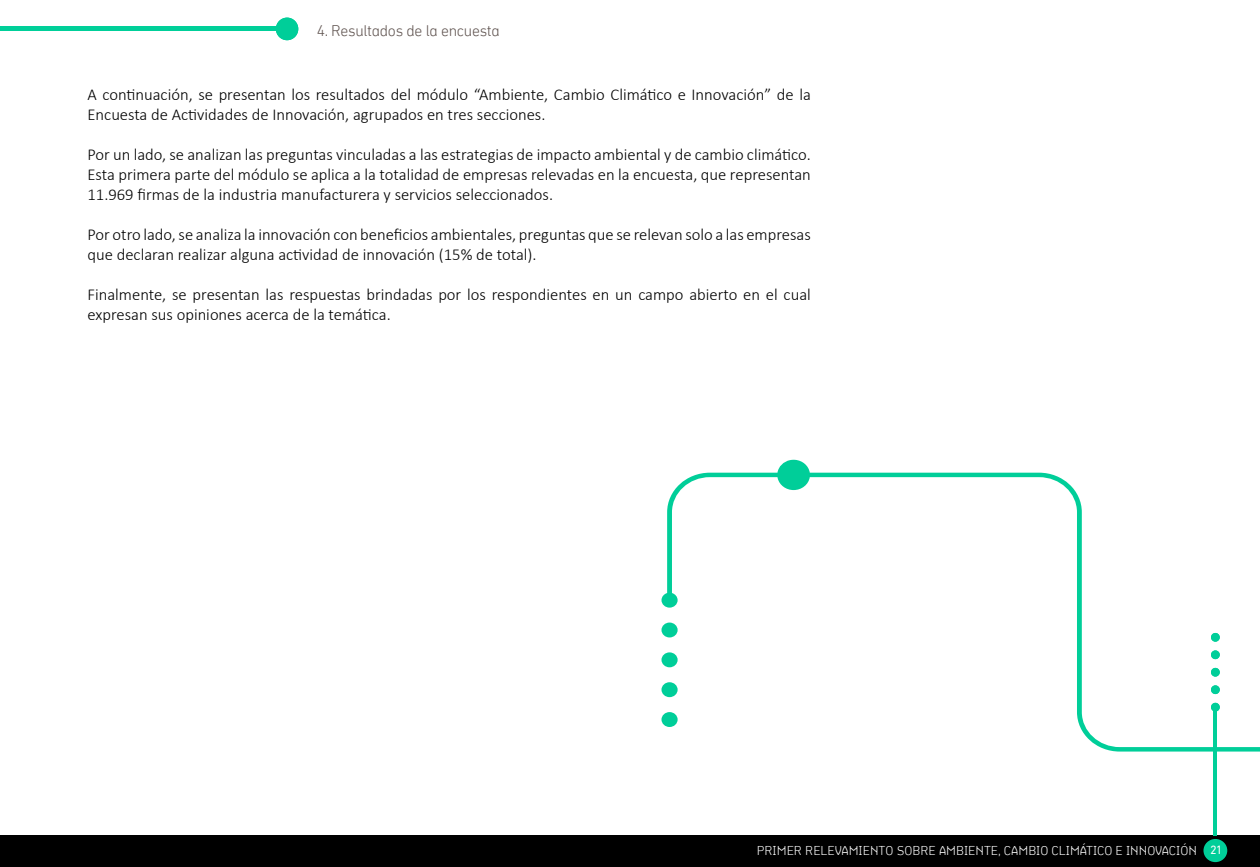
<style>
.page{position:relative;width:1260px;height:867px;background:#fff}
.page>*{position:absolute;margin:0;border:0;box-sizing:border-box;transform-origin:0 0}
.t1{font:300 16.62px/19.9px "Calibri";color:#000}
.t2{font:100 15.75px "Aniifont";letter-spacing:-.02em;color:#5d514d}
.t3{font:100 13.12px "Aniifont";color:#fff}
.s1{font-family:"aniifont";font-weight:400;font-size:12.25px}
</style>
<div class="page">
<div style="left:0;top:835px;width:1260px;height:31px;background:#000"></div>
<hr style="left:1213px;top:706px;width:4px;height:129px;background:#00cf99">
<div style="left:276px;top:18px;width:22px;height:22px;background:#00ce99;border-radius:50%"></div>
<div style="left:0;top:26px;width:281px;height:5px;background:#00cf99"></div>
<div style="left:1203px;top:838px;width:24px;height:23px;background:#00ce99;border-radius:50%"></div>
<svg style="left:662px;top:459px;width:598px;height:292px"></svg>
<p class="t2" style="left:317px;top:22px;width:185px">4. Resultados de la encuesta</p>
<p class="t1" style="left:88px;top:84px;width:725px">A continuación, se presentan los resultados del módulo “Ambiente, Cambio Climático e Innovación” de la<br>Encuesta de Actividades de Innovación, agrupados en tres secciones.</p>
<p class="t1" style="left:88px;top:144px;width:725px;text-align:justify">Por un lado, se analizan las preguntas vinculadas a las estrategias de impacto ambiental y de cambio climático.<br>Esta primera parte del módulo se aplica a la totalidad de empresas relevadas en la encuesta, que representan 11.969 firmas de la industria manufacturera y servicios seleccionados.</p>
<p class="t1" style="left:88px;top:224px;width:725px">Por otro lado, se analiza la innovación con beneficios ambientales, preguntas que se relevan solo a las empresas que declaran realizar alguna actividad de innovación (15% de total).</p>
<p class="t1" style="left:88px;top:284px;width:725px">Finalmente, se presentan las respuestas brindadas por los respondientes en un campo abierto en el cual expresan sus opiniones acerca de la temática.</p>
<p class="t3" style="left:757px;top:843px;width:466px">PRIMER RELEVAMIENTO SOBRE AMBIENTE, CAMBIO CLIMÁTICO E INNOVACIÓN <span class="s1">21</span></p>
</div>
